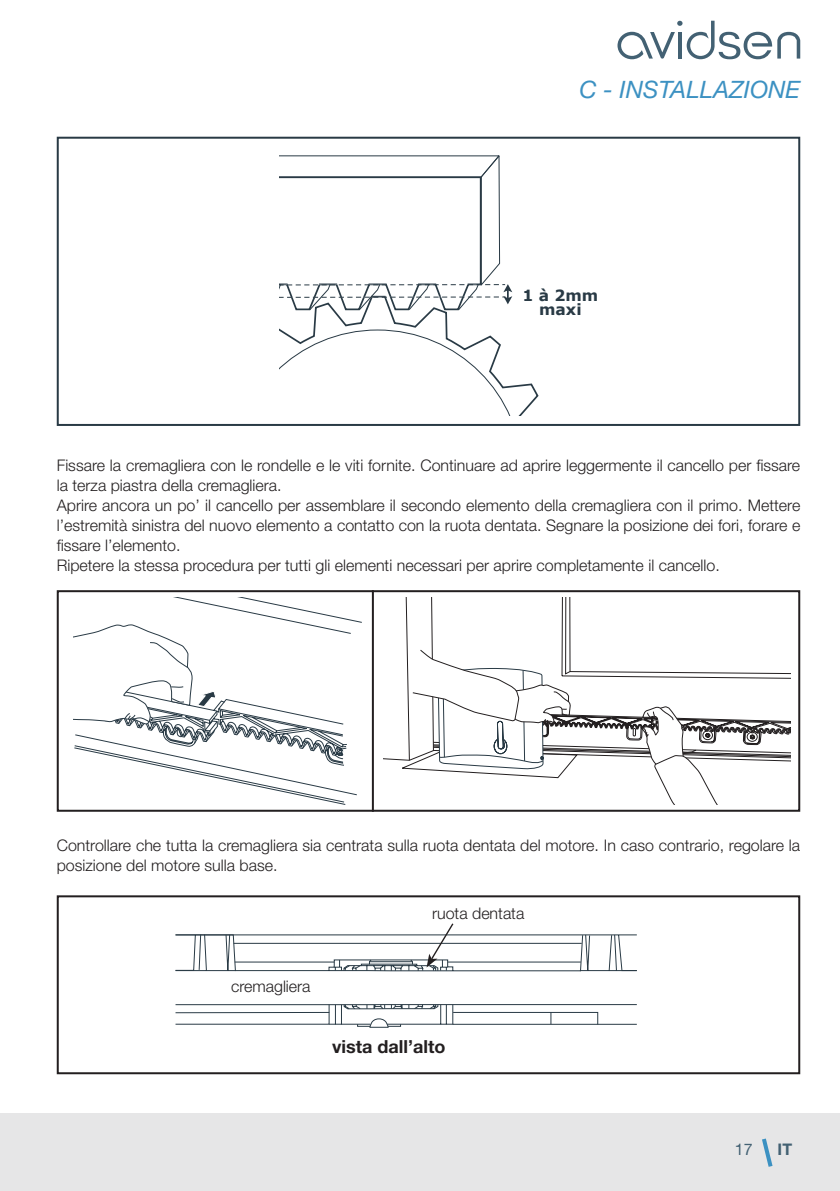
<style>
.page{position:relative;width:840px;height:1191px;background:#fff}
.page>*{position:absolute;margin:0;border:0;box-sizing:border-box;transform-origin:0 0}
.t1{font:italic 24px "Helvetica Neue LT Std";color:#3c91c2}
.t2{font:700 18px "Helvetica Neue LT Std";color:#231f20}
.t3{font:300 16px/20px "Helvetica Neue LT Std";color:#231f20}
.t4{font:16px "Helvetica Neue LT Std";color:#436173}
.t5{font:700 16px "Helvetica Neue LT Std";color:#436173}
.t6{font:700 15.4px/13.8px "Verdana";color:#293a45;text-align:center}
</style>
<div class="page">
<div style="left:0;top:1113px;width:839px;height:78px;background:#e6e6e7"></div>
<svg style="left:762px;top:1138px;width:11px;height:29px"></svg>
<svg style="left:617px;top:21px;width:182px;height:38px"></svg>
<div style="left:57px;top:137px;width:742px;height:289px;border:2px solid #293a45"></div>
<svg style="left:280px;top:155px;width:259px;height:260px"></svg>
<div style="left:57px;top:590px;width:742px;height:221px;border:2px solid #231f20"></div>
<hr style="left:371px;top:590px;width:2px;height:221px;background:#231f20">
<svg style="left:173px;top:597px;width:188px;height:27px"></svg>
<svg style="left:73px;top:624px;width:284px;height:180px"></svg>
<svg style="left:383px;top:597px;width:406px;height:208px"></svg>
<svg style="left:175px;top:923px;width:462px;height:104px"></svg>
<div style="left:57px;top:895px;width:742px;height:179px;border:2px solid #231f20"></div>
<h1 class="t1" style="left:579px;top:75px;width:222px">C - INSTALLAZIONE</h1>
<p class="t6" style="left:522px;top:288px;width:77px">1 à 2mm maxi</p>
<p class="t3" style="left:57px;top:454px;width:744px">Fissare la cremagliera con le rondelle e le viti fornite. Continuare ad aprire leggermente il cancello per fissare la terza piastra della cremagliera.<br>Aprire ancora un po’ il cancello per assemblare il secondo elemento della cremagliera con il primo. Mettere l’estremità sinistra del nuovo elemento a contatto con la ruota dentata. Segnare la posizione dei fori, forare e fissare l’elemento.<br>Ripetere la stessa procedura per tutti gli elementi necessari per aprire completamente il cancello.</p>
<p class="t3" style="left:57px;top:834px;width:744px">Controllare che tutta la cremagliera sia centrata sulla ruota dentata del motore. In caso contrario, regolare la posizione del motore sulla base.</p>
<p class="t3" style="left:432px;top:903px;width:94px">ruota dentata</p>
<p class="t3" style="left:231px;top:976px;width:81px">cremagliera</p>
<p class="t2" style="left:332px;top:1035px;width:115px">vista dall’alto</p>
<p class="t4" style="left:734px;top:1140px;width:19px">17</p>
<p class="t5" style="left:777px;top:1139px;width:16px">IT</p>
</div>
